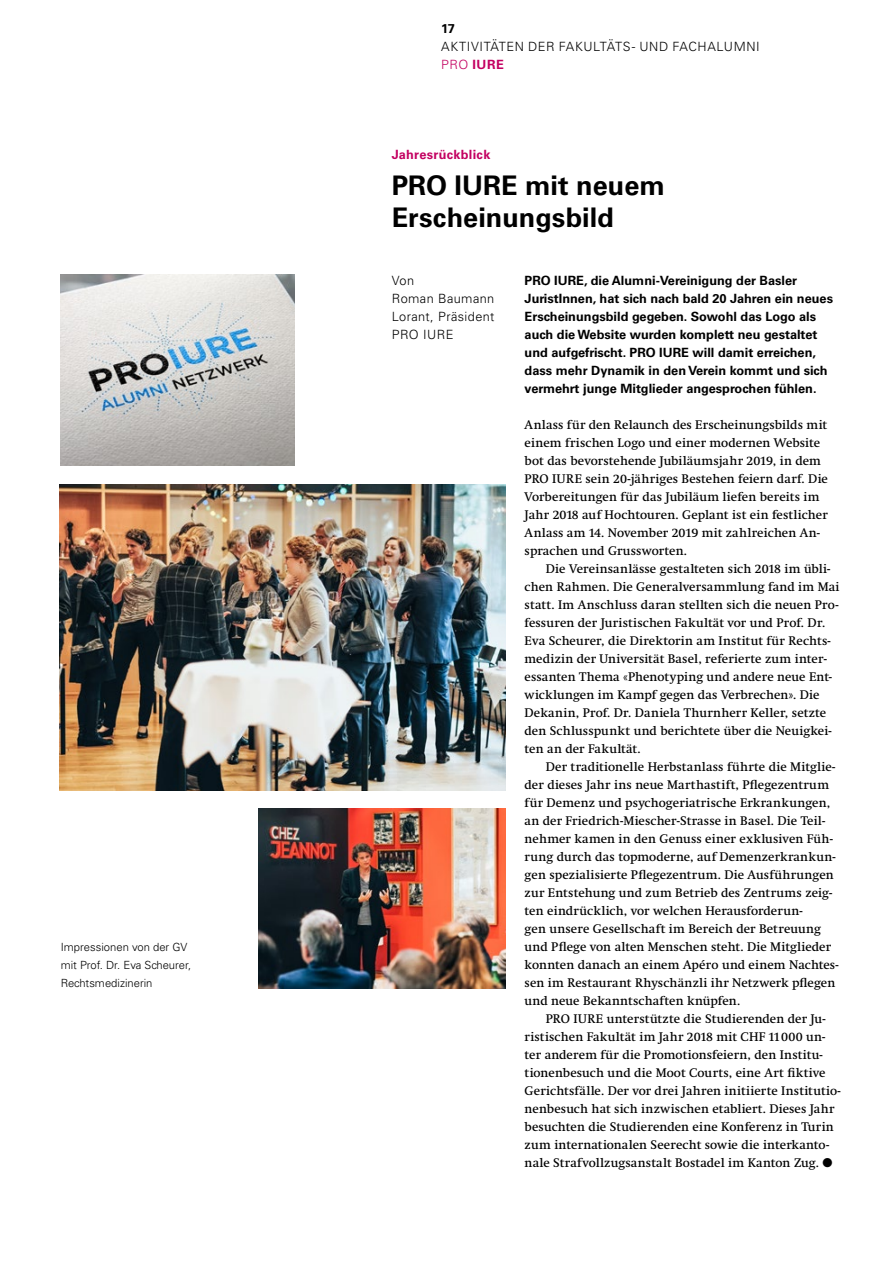
<style>
.page{position:relative;width:893px;height:1263px;background:#fff}
.page>*{position:absolute;margin:0;border:0;box-sizing:border-box;transform-origin:0 0}
.t1{font:700 27px/31.5px "Univers LT Std";color:#000}
.t2{font:12.75px/18px "Swift Neue LT Pro";letter-spacing:.01em;color:#000}
.t3{font:700 12.75px/18px "Univers LT Std";color:#000}
.t4{font:300 12.75px/18px "Univers LT Std";letter-spacing:.035em;color:#000}
.t5{font:700 12.75px "Univers LT Std";letter-spacing:.02em;color:#c30061}
.t6{font:300 11.25px/18px "Univers LT Std";color:#000}
.s1{color:#c30061}
.s2{font-weight:700;color:#c30061}
</style>
<div class="page">
<img style="left:60px;top:484px;width:445px;height:306px">
<img style="left:259px;top:808px;width:246px;height:180px">
<img style="left:61px;top:274px;width:234px;height:191px">
<p class="t6" style="left:61px;top:938px;width:132px">Impressionen von der GV mit Prof. Dr. Eva Scheurer,<br>Rechtsmedizinerin</p>
<p class="t3" style="left:441px;top:20px;width:15px">17</p>
<p class="t4" style="left:441px;top:38px;width:320px">AKTIVITÄTEN DER FAKULTÄTS- UND FACHALUMNI<br><span class="s1">PRO</span> <span class="s2">IURE</span></p>
<p class="t5" style="left:392px;top:147px;width:100px">Jahresrückblick</p>
<h1 class="t1" style="left:392px;top:170px;width:275px">PRO IURE mit neuem<br>Erscheinungsbild</h1>
<p class="t4" style="left:392px;top:272px;width:104px">Von<br>Roman Baumann<br>Lorant, Präsident<br>PRO IURE</p>
<p class="t3" style="left:525px;top:272px;width:310px">PRO IURE, die Alumni-Vereinigung der Basler JuristInnen, hat sich nach bald 20 Jahren ein neues Erscheinungsbild gegeben. Sowohl das Logo als auch die Website wurden komplett neu gestaltet und aufgefrischt. PRO IURE will damit erreichen, dass mehr Dynamik in den Verein kommt und sich vermehrt junge Mitglieder angesprochen fühlen.</p>
<p class="t2" style="left:525px;top:416px;width:305px">Anlass für den Relaunch des Erscheinungsbilds mit einem frischen Logo und einer modernen Website bot das bevorstehende Jubiläumsjahr 2019, in dem PRO IURE sein 20-jähriges Bestehen feiern darf. Die Vorbereitungen für das Jubiläum liefen bereits im Jahr 2018 auf Hochtouren. Geplant ist ein festlicher Anlass am 14. November 2019 mit zahlreichen An&shy;sprachen und Grussworten.</p>
<p class="t2" style="left:525px;top:560px;width:316px;text-indent:21px">Die Vereinsanlässe gestalteten sich 2018 im übli&shy;chen Rahmen. Die Generalversammlung fand im Mai statt. Im Anschluss daran stellten sich die neuen Pro&shy;fessuren der Juristischen Fakultät vor und Prof. Dr.<br>Eva Scheurer, die Direktorin am Institut für Rechts&shy;medizin der Universität Basel, referierte zum inter&shy;essanten Thema «Phenotyping und andere neue Ent&shy;wicklungen im Kampf gegen das Verbrechen». Die Dekanin, Prof. Dr. Daniela Thurnherr Keller, setzte den Schlusspunkt und berichtete über die Neuigkei&shy;ten an der Fakultät.</p>
<p class="t2" style="left:525px;top:758px;width:316px;text-indent:21px">Der traditionelle Herbstanlass führte die Mitglie&shy;der dieses Jahr ins neue Marthastift, Pflegezentrum für Demenz und psychogeriatrische Erkrankungen, an der Friedrich-Miescher-Strasse in Basel. Die Teil&shy;nehmer kamen in den Genuss einer exklusiven Füh&shy;rung durch das topmoderne, auf Demenzerkrankun&shy;gen spezialisierte Pflegezentrum. Die Ausführungen zur Entstehung und zum Betrieb des Zentrums zeig&shy;ten eindrücklich, vor welchen Herausforderun-<br>gen unsere Gesellschaft im Bereich der Betreuung und Pflege von alten Menschen steht. Die Mitglieder konnten danach an einem Apéro und einem Nachtes&shy;sen im Restaurant Rhyschänzli ihr Netzwerk pflegen und neue Bekanntschaften knüpfen.</p>
<p class="t2" style="left:525px;top:1010px;width:318px;text-indent:21px">PRO IURE unterstützte die Studierenden der Ju&shy;ristischen Fakultät im Jahr 2018 mit CHF 11000 un&shy;ter anderem für die Promotionsfeiern, den Institu&shy;tionenbesuch und die Moot Courts, eine Art fiktive Gerichtsfälle. Der vor drei Jahren initiierte Institutio&shy;nenbesuch hat sich inzwischen etabliert. Dieses Jahr besuchten die Studierenden eine Konferenz in Turin zum internationalen Seerecht sowie die interkanto&shy;nale Strafvollzugsanstalt Bostadel im Kanton Zug. ●</p>
</div>
